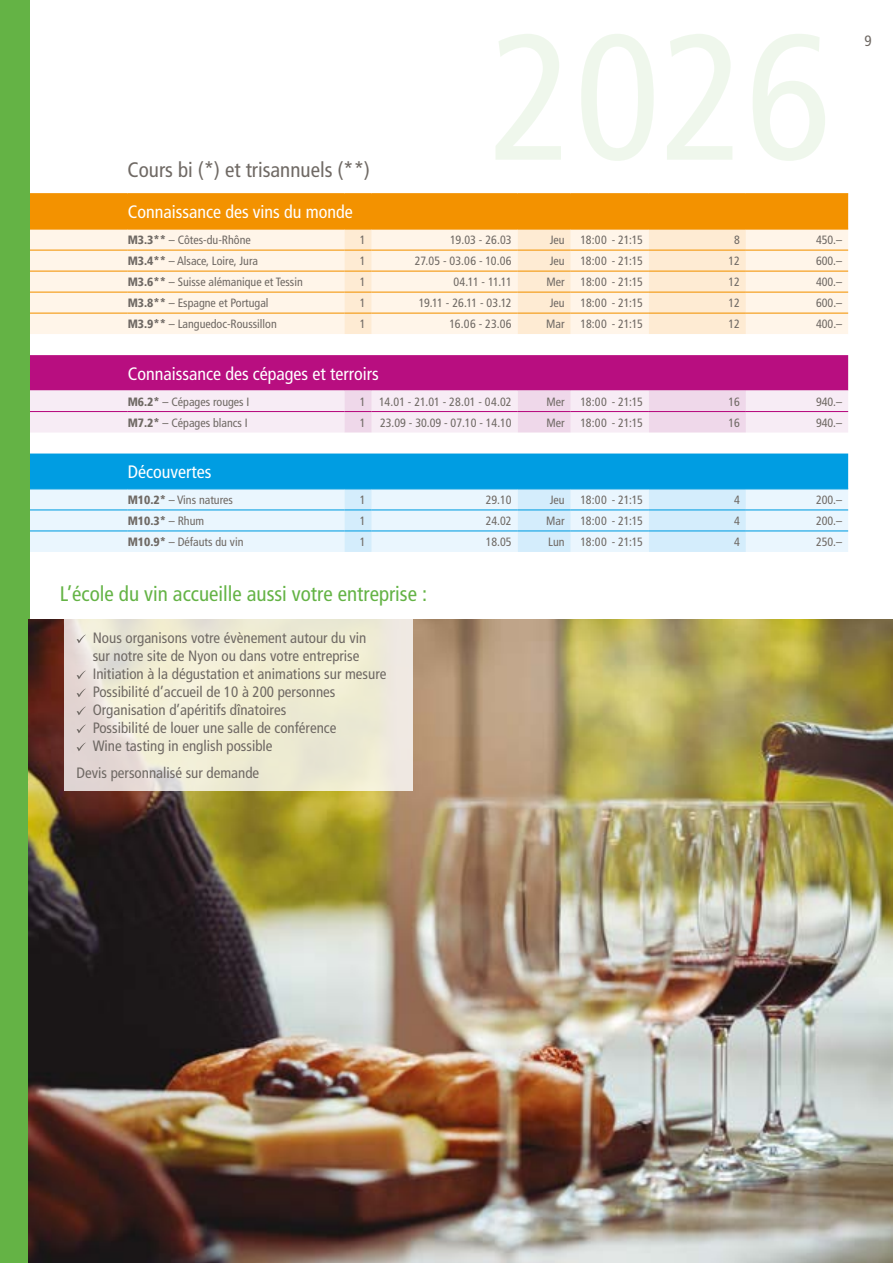
<style>
.page{position:relative;width:893px;height:1263px;background:#fff}
.page>*{position:absolute;margin:0;border:0;box-sizing:border-box;transform-origin:0 0}
.t1{font:condensed 21px "Frutiger LT";color:#64b345}
.t2{font:condensed 21px "Frutiger LT";color:#6f6964}
.t3{font:condensed 18px "Frutiger LT";color:#fff}
.t4{font:condensed 15px/18px "Frutiger LT";color:#6f6964}
.t5{font:condensed 12px "Frutiger LT";color:#6f6964}
.t6{font:condensed 12px "Frutiger LT";letter-spacing:-.04em;color:#6f6964}
.t7{font:900 condensed 12px "Frutiger LT";color:#6f6964}
.s1{font-weight:900}
.s2{font-weight:400}
</style>
<div class="page">
<svg style="left:30px;top:432px;width:818px;height:1px"></svg>
<svg style="left:30px;top:453px;width:818px;height:99px;background:#8dd2f2"></svg>
<hr style="left:372px;top:509px;width:146px;height:1px;background:#009de2">
<hr style="left:518px;top:509px;width:53px;height:1px;background:#009de2">
<hr style="left:571px;top:509px;width:78px;height:1px;background:#009de2">
<hr style="left:649px;top:509px;width:97px;height:1px;background:#009de2">
<hr style="left:746px;top:509px;width:102px;height:1px;background:#009de2">
<svg style="left:30px;top:355px;width:818px;height:77px;background:#d882bd"></svg>
<hr style="left:372px;top:411px;width:146px;height:1px;background:#b80e80">
<hr style="left:518px;top:411px;width:53px;height:1px;background:#b80e80">
<hr style="left:571px;top:411px;width:78px;height:1px;background:#b80e80">
<hr style="left:649px;top:411px;width:97px;height:1px;background:#b80e80">
<hr style="left:746px;top:411px;width:102px;height:1px;background:#b80e80">
<svg style="left:30px;top:193px;width:818px;height:141px;background:#fbd7a2"></svg>
<hr style="left:372px;top:271px;width:146px;height:1px;background:#f39200">
<hr style="left:518px;top:271px;width:53px;height:1px;background:#f39200">
<hr style="left:571px;top:271px;width:78px;height:1px;background:#f39200">
<hr style="left:649px;top:271px;width:97px;height:1px;background:#f39200">
<hr style="left:746px;top:271px;width:102px;height:1px;background:#f39200">
<div style="left:0;top:0;width:30px;height:1263px;background:#64b345"></div>
<img style="left:29px;top:619px;width:864px;height:644px">
<svg style="left:64px;top:619px;width:348px;height:172px;background:#ede8d5"></svg>
<svg style="left:77px;top:634px;width:9px;height:9px"></svg>
<svg style="left:77px;top:670px;width:9px;height:9px"></svg>
<svg style="left:77px;top:688px;width:9px;height:9px"></svg>
<svg style="left:77px;top:706px;width:9px;height:9px"></svg>
<svg style="left:77px;top:724px;width:9px;height:9px"></svg>
<svg style="left:77px;top:742px;width:9px;height:9px"></svg>
<p class="t4" style="left:864px;top:31px;width:9px">9</p>
<h1 class="t2" style="left:128px;top:157px;width:244px">Cours bi (*) et trisannuels (**)</h1>
<h2 class="t3" style="left:128px;top:201px;width:227px">Connaissance des vins du monde</h2>
<p class="t5" style="left:128px;top:233px;width:125px"><span class="s1">M3.3**</span> – Côtes-du-Rhône</p>
<p class="t5" style="left:360px;top:233px;width:7px">1</p>
<p class="t5" style="left:450px;top:233px;width:63px">19.03 - 26.03</p>
<p class="t5" style="left:550px;top:233px;width:16px">Jeu</p>
<p class="t5" style="left:581px;top:233px;width:64px">18:00 - 21:15</p>
<p class="t5" style="left:734px;top:233px;width:7px">8</p>
<p class="t5" style="left:816px;top:233px;width:28px">450.–</p>
<p class="t5" style="left:128px;top:254px;width:132px"><span class="s1">M3.4**</span> – Alsace, Loire, Jura</p>
<p class="t5" style="left:360px;top:254px;width:7px">1</p>
<p class="t5" style="left:415px;top:254px;width:98px">27.05 - 03.06 - 10.06</p>
<p class="t5" style="left:550px;top:254px;width:16px">Jeu</p>
<p class="t5" style="left:581px;top:254px;width:64px">18:00 - 21:15</p>
<p class="t5" style="left:728px;top:254px;width:13px">12</p>
<p class="t5" style="left:816px;top:254px;width:28px">600.–</p>
<p class="t5" style="left:128px;top:275px;width:177px"><span class="s1">M3.6**</span> – Suisse alémanique et Tessin</p>
<p class="t5" style="left:360px;top:275px;width:7px">1</p>
<p class="t5" style="left:453px;top:275px;width:60px">04.11 - 11.11</p>
<p class="t5" style="left:546px;top:275px;width:20px">Mer</p>
<p class="t5" style="left:581px;top:275px;width:64px">18:00 - 21:15</p>
<p class="t5" style="left:728px;top:275px;width:13px">12</p>
<p class="t5" style="left:816px;top:275px;width:28px">400.–</p>
<p class="t5" style="left:128px;top:296px;width:142px"><span class="s1">M3.8**</span> – Espagne et Portugal</p>
<p class="t5" style="left:360px;top:296px;width:7px">1</p>
<p class="t6" style="left:419px;top:296px;width:95px">19.11 - 26.11 - 03.12</p>
<p class="t5" style="left:550px;top:296px;width:16px">Jeu</p>
<p class="t5" style="left:581px;top:296px;width:64px">18:00 - 21:15</p>
<p class="t5" style="left:728px;top:296px;width:13px">12</p>
<p class="t5" style="left:816px;top:296px;width:28px">600.–</p>
<p class="t5" style="left:128px;top:317px;width:151px"><span class="s1">M3.9**</span> – Languedoc-Roussillon</p>
<p class="t5" style="left:360px;top:317px;width:7px">1</p>
<p class="t5" style="left:449px;top:317px;width:64px">16.06 - 23.06</p>
<p class="t5" style="left:546px;top:317px;width:20px">Mar</p>
<p class="t5" style="left:581px;top:317px;width:64px">18:00 - 21:15</p>
<p class="t5" style="left:728px;top:317px;width:13px">12</p>
<p class="t5" style="left:816px;top:317px;width:28px">400.–</p>
<h2 class="t3" style="left:128px;top:363px;width:253px">Connaissance des cépages et terroirs</h2>
<p class="t5" style="left:128px;top:394px;width:123px"><span class="s1">M6.2*</span> – Cépages rouges I</p>
<p class="t5" style="left:360px;top:394px;width:153px">1 14.01 - 21.01 - 28.01 - 04.02</p>
<p class="t5" style="left:546px;top:394px;width:20px">Mer</p>
<p class="t5" style="left:581px;top:394px;width:64px">18:00 - 21:15</p>
<p class="t5" style="left:728px;top:394px;width:13px">16</p>
<p class="t5" style="left:816px;top:394px;width:28px">940.–</p>
<p class="t5" style="left:128px;top:415px;width:122px"><span class="s1">M7.2*</span> – Cépages blancs I</p>
<p class="t5" style="left:360px;top:415px;width:153px">1 23.09 - 30.09 - 07.10 - 14.10</p>
<p class="t5" style="left:546px;top:415px;width:20px">Mer</p>
<p class="t5" style="left:581px;top:415px;width:64px">18:00 - 21:15</p>
<p class="t5" style="left:728px;top:415px;width:13px">16</p>
<p class="t5" style="left:816px;top:415px;width:28px">940.–</p>
<h2 class="t3" style="left:128px;top:461px;width:85px">Découvertes</h2>
<p class="t5" style="left:128px;top:493px;width:107px"><span class="s1">M10.2*</span> – Vins natures</p>
<p class="t5" style="left:360px;top:493px;width:7px">1</p>
<p class="t5" style="left:486px;top:493px;width:27px">29.10</p>
<p class="t5" style="left:550px;top:493px;width:16px">Jeu</p>
<p class="t5" style="left:581px;top:493px;width:64px">18:00 - 21:15</p>
<p class="t5" style="left:734px;top:493px;width:7px">4</p>
<p class="t5" style="left:816px;top:493px;width:28px">200.–</p>
<p class="t7" style="left:128px;top:513px;width:78px">M10.3* <span class="s2">– Rhum</span></p>
<p class="t5" style="left:360px;top:514px;width:7px">1</p>
<p class="t5" style="left:486px;top:514px;width:27px">24.02</p>
<p class="t5" style="left:546px;top:514px;width:20px">Mar</p>
<p class="t5" style="left:581px;top:514px;width:64px">18:00 - 21:15</p>
<p class="t5" style="left:734px;top:514px;width:7px">4</p>
<p class="t5" style="left:816px;top:514px;width:28px">200.–</p>
<p class="t5" style="left:128px;top:535px;width:117px"><span class="s1">M10.9*</span> – Défauts du vin</p>
<p class="t5" style="left:360px;top:535px;width:7px">1</p>
<p class="t5" style="left:486px;top:535px;width:27px">18.05</p>
<p class="t5" style="left:548px;top:535px;width:18px">Lun</p>
<p class="t5" style="left:581px;top:535px;width:64px">18:00 - 21:15</p>
<p class="t5" style="left:734px;top:535px;width:7px">4</p>
<p class="t5" style="left:816px;top:535px;width:28px">250.–</p>
<h1 class="t1" style="left:60px;top:582px;width:369px">L’école du vin accueille aussi votre entreprise :</h1>
<p class="t4" style="left:93px;top:629px;width:295px">Nous organisons votre évènement autour du vin sur notre site de Nyon ou dans votre entreprise Initiation à la dégustation et animations sur mesure Possibilité d’accueil de 10 à 200 personnes Organisation d’apéritifs dînatoires<br>Possibilité de louer une salle de conférence<br>Wine tasting in english possible</p>
<p class="t4" style="left:77px;top:764px;width:184px">Devis personnalisé sur demande</p>
</div>
